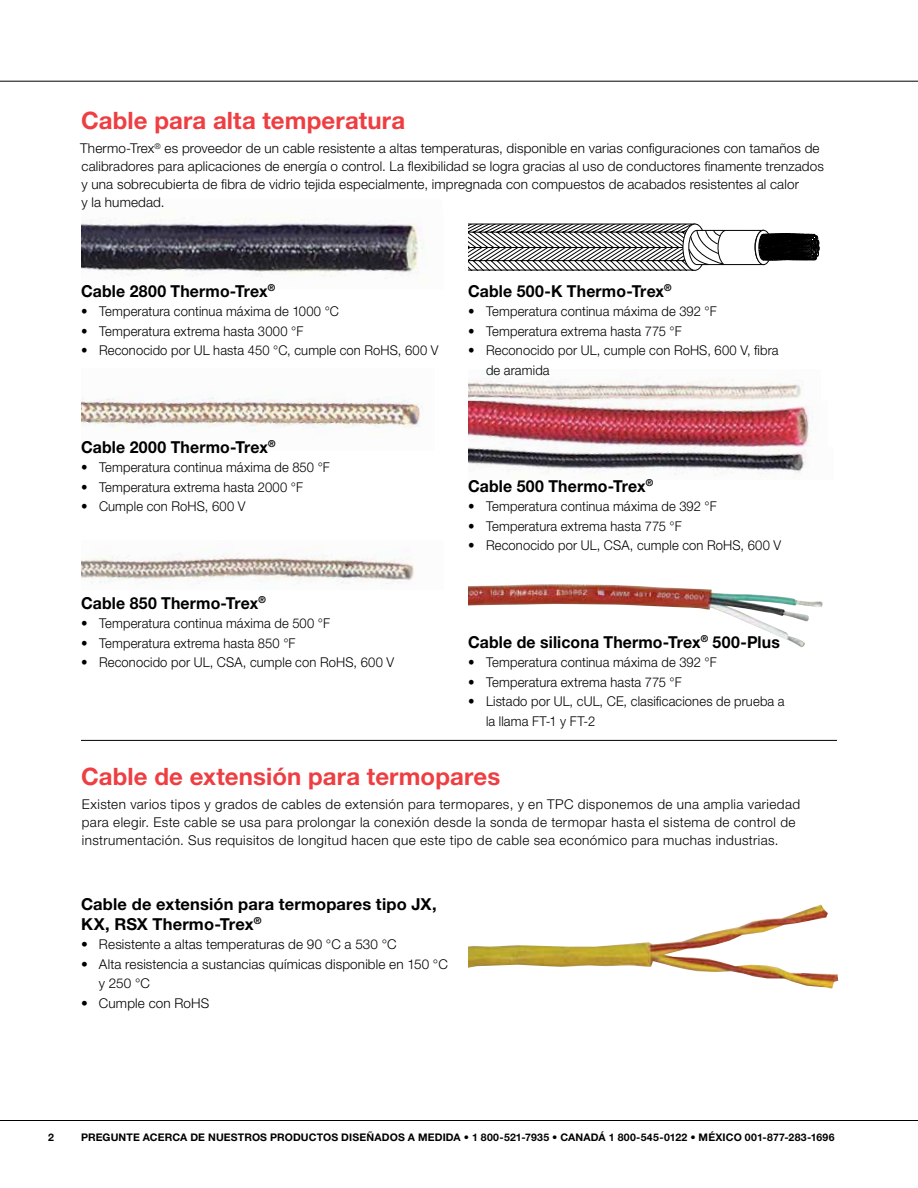
<style>
.page{position:relative;width:918px;height:1188px;background:#fff}
.page>*{position:absolute;margin:0;border:0;box-sizing:border-box;transform-origin:0 0}
.t1{font:700 24px "Helvetica Neue LT Std";letter-spacing:.005em;color:#ef3e42}
.t2{font:700 16.5px "Helvetica Neue LT Std";letter-spacing:.01em;color:#000;scale:.96 1}
.t3{font:700 16.5px/19.5px "Helvetica Neue LT Std";letter-spacing:.01em;color:#000}
.t4{font:300 13.5px/19.5px "Helvetica Neue LT Std";letter-spacing:.01em;color:#000;scale:.96 1}
.t5{font:300 13.5px/18px "Helvetica Neue LT Std";letter-spacing:.01em;color:#000}
.t6{font:300 13.5px/18px "Helvetica Neue LT Std";letter-spacing:.03em;color:#000}
.t7{font:700 10.5px "Helvetica Neue LT Std";letter-spacing:.015em;color:#000}
</style>
<div class="page">
<img style="left:81px;top:553px;width:333px;height:33px">
<img style="left:81px;top:394px;width:340px;height:38px">
<img style="left:81px;top:218px;width:344px;height:59px">
<img style="left:468px;top:380px;width:334px;height:21px">
<img style="left:468px;top:401px;width:341px;height:46px">
<img style="left:468px;top:447px;width:339px;height:28px">
<svg style="left:468px;top:224px;width:351px;height:47px"></svg>
<hr style="left:0;top:81px;width:918px;height:1px;background:#000">
<hr style="left:81px;top:740px;width:756px;height:1px;background:#000">
<img style="left:468px;top:584px;width:355px;height:63px">
<img style="left:468px;top:905px;width:370px;height:84px">
<hr style="left:0;top:1120px;width:918px;height:1px;background:#000">
<h1 class="t1" style="left:81px;top:105px;width:326px">Cable para alta temperatura</h1>
<p class="t5" style="left:80px;top:139px;width:745px">Thermo-Trex<sup>®</sup> es proveedor de un cable resistente a altas temperaturas, disponible en varias configuraciones con tamaños de calibradores para aplicaciones de energía o control. La flexibilidad se logra gracias al uso de conductores finamente trenzados y una sobrecubierta de fibra de vidrio tejida especialmente, impregnada con compuestos de acabados resistentes al calor<br>y la humedad.</p>
<p class="t2" style="left:81px;top:281px;width:204px">Cable 2800 Thermo-Trex<sup>®</sup></p>
<p class="t4" style="left:81px;top:302px;width:270px">• Temperatura continua máxima de 1000 °C</p>
<p class="t4" style="left:81px;top:321px;width:233px">• Temperatura extrema hasta 3000 °F</p>
<p class="t4" style="left:81px;top:341px;width:374px">• Reconocido por UL hasta 450 °C, cumple con RoHS, 600 V</p>
<p class="t2" style="left:81px;top:437px;width:204px">Cable 2000 Thermo-Trex<sup>®</sup></p>
<p class="t4" style="left:81px;top:458px;width:261px">• Temperatura continua máxima de 850 °F</p>
<p class="t4" style="left:81px;top:477px;width:233px">• Temperatura extrema hasta 2000 °F</p>
<p class="t4" style="left:81px;top:497px;width:173px">• Cumple con RoHS, 600 V</p>
<p class="t2" style="left:81px;top:593px;width:194px">Cable 850 Thermo-Trex<sup>®</sup></p>
<p class="t4" style="left:81px;top:614px;width:261px">• Temperatura continua máxima de 500 °F</p>
<p class="t4" style="left:81px;top:633px;width:225px">• Temperatura extrema hasta 850 °F</p>
<p class="t4" style="left:81px;top:653px;width:328px">• Reconocido por UL, CSA, cumple con RoHS, 600 V</p>
<p class="t2" style="left:468px;top:281px;width:214px">Cable 500-K Thermo-Trex<sup>®</sup></p>
<p class="t4" style="left:468px;top:302px;width:261px">• Temperatura continua máxima de 392 °F</p>
<p class="t4" style="left:468px;top:321px;width:224px">• Temperatura extrema hasta 775 °F</p>
<p class="t4" style="left:486px;top:341px;width:306px;text-indent:-18px">• Reconocido por UL, cumple con RoHS, 600 V, fibra de aramida</p>
<p class="t2" style="left:468px;top:476px;width:194px">Cable 500 Thermo-Trex<sup>®</sup></p>
<p class="t4" style="left:468px;top:497px;width:261px">• Temperatura continua máxima de 392 °F</p>
<p class="t4" style="left:468px;top:516px;width:224px">• Temperatura extrema hasta 775 °F</p>
<p class="t4" style="left:468px;top:536px;width:328px">• Reconocido por UL, CSA, cumple con RoHS, 600 V</p>
<p class="t2" style="left:468px;top:632px;width:326px">Cable de silicona Thermo-Trex<sup>®</sup> 500-Plus</p>
<p class="t4" style="left:468px;top:653px;width:261px">• Temperatura continua máxima de 392 °F</p>
<p class="t4" style="left:468px;top:672px;width:224px">• Temperatura extrema hasta 775 °F</p>
<p class="t4" style="left:486px;top:692px;width:313px;text-indent:-18px">• Listado por UL, cUL, CE, clasificaciones de prueba a la llama FT-1 y FT-2</p>
<h1 class="t1" style="left:81px;top:761px;width:421px">Cable de extensión para termopares</h1>
<p class="t6" style="left:82px;top:795px;width:720px">Existen varios tipos y grados de cables de extensión para termopares, y en TPC disponemos de una amplia variedad para elegir. Este cable se usa para prolongar la conexión desde la sonda de termopar hasta el sistema de control de instrumentación. Sus requisitos de longitud hacen que este tipo de cable sea económico para muchas industrias.</p>
<p class="t3" style="left:81px;top:894px;width:357px">Cable de extensión para termopares tipo JX,<br>KX, RSX Thermo-Trex<sup>®</sup></p>
<p class="t5" style="left:81px;top:935px;width:317px">• Resistente a altas temperaturas de 90 °C a 530 °C</p>
<p class="t5" style="left:99px;top:954px;width:350px;line-height:19.5px;text-indent:-18px">• Alta resistencia a sustancias químicas disponible en 150 °C y 250 °C</p>
<p class="t5" style="left:81px;top:994px;width:130px">• Cumple con RoHS</p>
<p class="t7" style="left:48px;top:1131px;width:7px">2</p>
<p class="t7" style="left:81px;top:1131px;width:755px">PREGUNTE ACERCA DE NUESTROS PRODUCTOS DISEÑADOS A MEDIDA • 1 800-521-7935 • CANADÁ 1 800-545-0122 • MÉXICO 001-877-283-1696</p>
</div>
